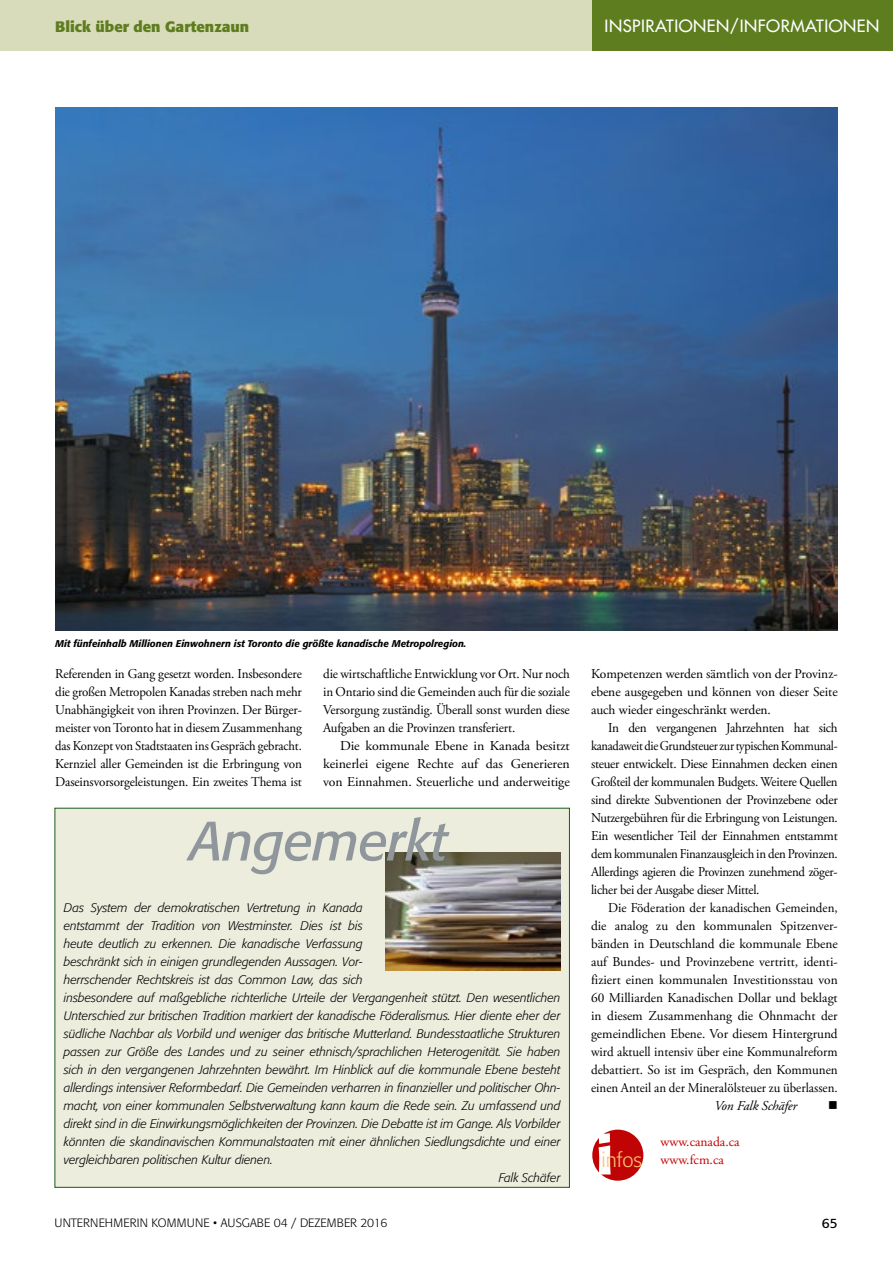
<style>
.page{position:relative;width:893px;height:1263px;background:#fff}
.page>*{position:absolute;margin:0;border:0;box-sizing:border-box;transform-origin:0 0}
.t1{font:700 52.65px "Formata";color:#fff}
.t2{font:300 20.55px "Formata";color:#fac074}
.t3{font:500 16.5px "Futura Std";letter-spacing:.03em;color:#fff}
.t4{font:700 15px "Formata";color:#5e7d1f}
.t5{font:13.5px/18px "Adobe Garamond Pro";letter-spacing:-.01em;color:#000;text-align:justify}
.t6{font:13.5px/18px "Adobe Garamond Pro";letter-spacing:-.01em;color:#000;text-align:justify;scale:.96 1}
.t7{font:13.5px/18px "Adobe Garamond Pro";color:#c00304}
.t8{font:italic 13.5px "Adobe Garamond Pro";letter-spacing:-.01em;color:#000}
.t9{font:13.5px "Formata";color:#000}
.t10{font:13.5px "Wingdings";color:#000;scale:.96 1}
.t11{font:italic 300 12.3px "Formata";color:#000}
.t12{font:300 12px "Formata";color:#000}
.t13{font:italic 500 9.75px "Formata";color:#000}
</style>
<div class="page">
<div style="left:591px;top:0;width:302px;height:51px;background:#5e7d1f"></div>
<div style="left:0;top:0;width:591px;height:51px;background:#d9dcbb"></div>
<div style="left:55px;top:808px;width:514px;height:379px;background:#eceddd"></div>
<img style="left:385px;top:852px;width:175px;height:118px">
<svg style="left:186px;top:817px;width:264px;height:57px"></svg>
<img style="left:55px;top:108px;width:783px;height:523px">
<div style="left:592px;top:1129px;width:51px;height:52px;background:#c00304;border-radius:50%"></div>
<p class="t4" style="left:55px;top:18px;width:196px">Blick über den Gartenzaun</p>
<p class="t3" style="left:605px;top:16px;width:276px">INSPIRATIONEN/INFORMATIONEN</p>
<p class="t13" style="left:55px;top:638px;width:413px">Mit fünfeinhalb Millionen Einwohnern ist Toronto die größte kanadische Metropolregion.</p>
<p class="t5" style="left:55px;top:665px;width:248px">Referenden in Gang gesetzt worden. Insbesondere die großen Metropolen Kanadas streben nach mehr Unabhängigkeit von ihren Provinzen. Der Bürger&shy;meister von Toronto hat in diesem Zusammenhang das Konzept von Stadtstaaten ins Gespräch gebracht.<br>Kernziel aller Gemeinden ist die Erbringung von Daseinsvorsorgeleistungen. Ein zweites Thema ist</p>
<p class="t5" style="left:323px;top:665px;width:248px">die wirtschaftliche Entwicklung vor Ort. Nur noch in Ontario sind die Gemeinden auch für die soziale Versorgung zuständig. Überall sonst wurden diese Aufgaben an die Provinzen transferiert.</p>
<p class="t5" style="left:323px;top:737px;width:248px;text-indent:17px">Die kommunale Ebene in Kanada besitzt keinerlei eigene Rechte auf das Generieren von Einnahmen. Steuerliche und anderweitige</p>
<p class="t11" style="left:64px;top:900px;width:301px">Das System der demokratischen Vertretung in Kanada</p>
<p class="t11" style="left:64px;top:918px;width:301px">entstammt der Tradition von Westminster. Dies ist bis</p>
<p class="t11" style="left:64px;top:936px;width:301px">heute deutlich zu erkennen. Die kanadische Verfassung</p>
<p class="t11" style="left:64px;top:954px;width:301px">beschränkt sich in einigen grundlegenden Aussagen. Vor-</p>
<p class="t11" style="left:64px;top:972px;width:301px">herrschender Rechtskreis ist das Common Law, das sich</p>
<p class="t11" style="left:64px;top:990px;width:498px">insbesondere auf maßgebliche richterliche Urteile der Vergangenheit stützt. Den wesentlichen</p>
<p class="t11" style="left:64px;top:1008px;width:498px">Unterschied zur britischen Tradition markiert der kanadische Föderalismus. Hier diente eher der</p>
<p class="t11" style="left:64px;top:1026px;width:498px">südliche Nachbar als Vorbild und weniger das britische Mutterland. Bundesstaatliche Strukturen</p>
<p class="t11" style="left:64px;top:1044px;width:498px">passen zur Größe des Landes und zu seiner ethnisch/sprachlichen Heterogenität. Sie haben</p>
<p class="t11" style="left:64px;top:1062px;width:498px">sich in den vergangenen Jahrzehnten bewährt. Im Hinblick auf die kommunale Ebene besteht</p>
<p class="t11" style="left:64px;top:1080px;width:498px">allerdings intensiver Reformbedarf. Die Gemeinden verharren in finanzieller und politischer Ohn-</p>
<p class="t11" style="left:64px;top:1098px;width:498px">macht, von einer kommunalen Selbstverwaltung kann kaum die Rede sein. Zu umfassend und</p>
<p class="t11" style="left:64px;top:1116px;width:498px">direkt sind in die Einwirkungsmöglichkeiten der Provinzen. Die Debatte ist im Gange. Als Vorbilder</p>
<p class="t11" style="left:64px;top:1134px;width:498px">könnten die skandinavischen Kommunalstaaten mit einer ähnlichen Siedlungsdichte und einer</p>
<p class="t11" style="left:64px;top:1152px;width:211px">vergleichbaren politischen Kultur dienen.</p>
<p class="t11" style="left:499px;top:1170px;width:63px">Falk Schäfer</p>
<p class="t5" style="left:591px;top:665px;width:248px">Kompetenzen werden sämtlich von der Provinz&shy;ebene ausgegeben und können von dieser Seite auch wieder eingeschränkt werden.</p>
<p class="t5" style="left:591px;top:719px;width:248px;text-indent:17px">In den vergangenen Jahrzehnten hat sich kanadaweit die Grundsteuer zur typischen Kommunal&shy;steuer entwickelt. Diese Einnahmen decken einen Großteil der kommunalen Budgets. Weitere Quellen sind direkte Subventionen der Provinzebene oder Nutzergebühren für die Erbringung von Leistungen.<br>Ein wesentlicher Teil der Einnahmen entstammt dem kommunalen Finanzausgleich in den Provinzen.<br>Allerdings agieren die Provinzen zunehmend zöger&shy;licher bei der Ausgabe dieser Mittel.</p>
<p class="t6" style="left:591px;top:899px;width:258px;text-indent:17px">Die Föderation der kanadischen Gemeinden, die analog zu den kommunalen Spitzenver&shy;bänden in Deutschland die kommunale Ebene auf Bundes- und Provinzebene vertritt, identi&shy;fiziert einen kommunalen Investitionsstau von 60 Milliarden Kanadischen Dollar und beklagt in diesem Zusammenhang die Ohnmacht der gemeindlichen Ebene. Vor diesem Hintergrund wird aktuell intensiv über eine Kommunalreform debattiert. So ist im Gespräch, den Kommunen einen Anteil an der Mineralölsteuer zu überlassen.</p>
<p class="t8" style="left:715px;top:1098px;width:84px">Von Falk Schäfer</p>
<p class="t10" style="left:828px;top:1098px;width:12px">■</p>
<p class="t7" style="left:661px;top:1133px;width:81px">www.canada.ca www.fcm.ca</p>
<h1 class="t1" style="left:596px;top:1122px;width:18px">i</h1>
<h2 class="t2" style="left:602px;top:1148px;width:42px">infos</h2>
<p class="t12" style="left:54px;top:1216px;width:334px">UNTERNEHMERIN KOMMUNE • AUSGABE 04 / DEZEMBER 2016</p>
<p class="t9" style="left:822px;top:1215px;width:17px">65</p>
</div>
